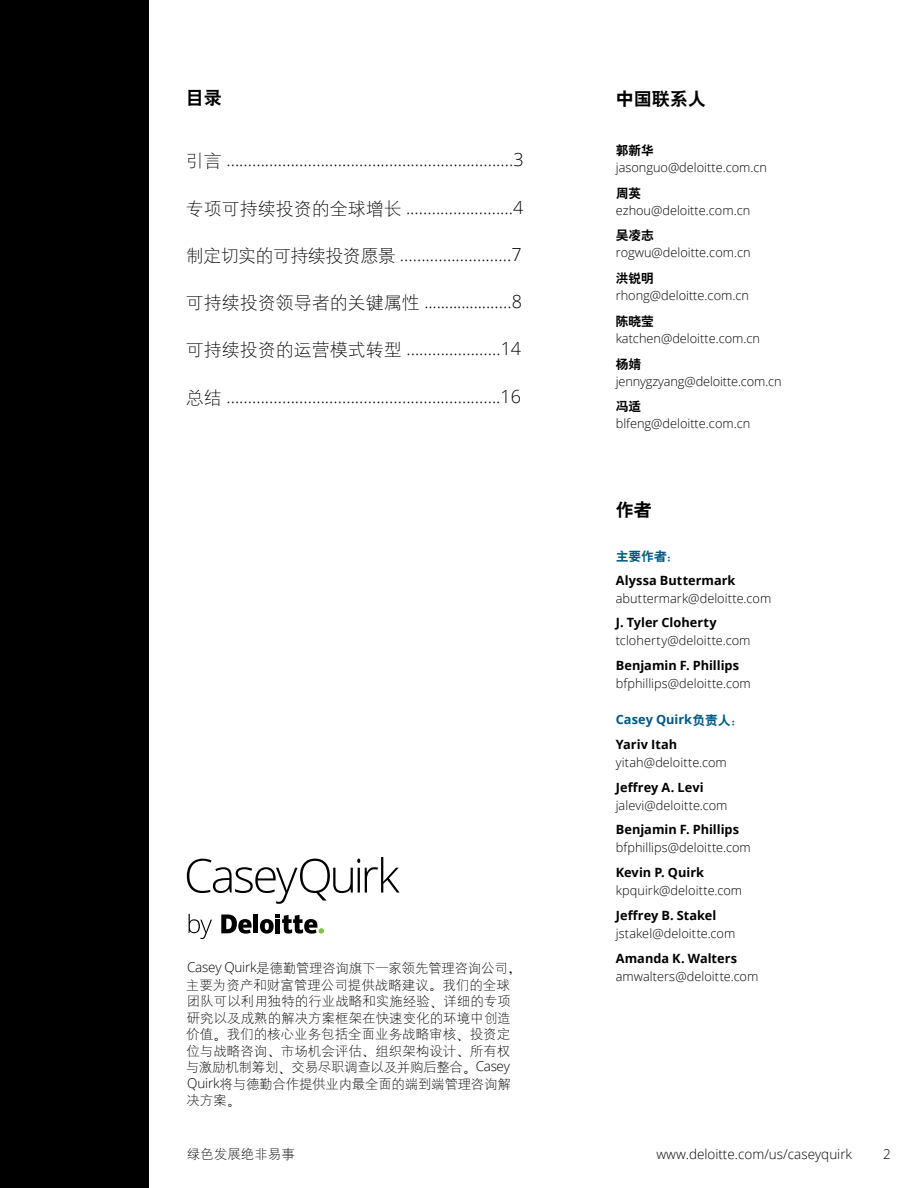
<style>
.page{position:relative;width:918px;height:1188px;background:#fff}
.page>*{position:absolute;margin:0;border:0;box-sizing:border-box;transform-origin:0 0}
.t1{font:300 18px "Open Sans";color:#000}
.t2{font:18px "H Yb 2 gj";color:#000}
.t3{font:13.5px/16.5px "H Yg 1 gj";color:#000}
.t4{font:300 13.5px "Open Sans";color:#000}
.t5{font:300 12.75px "Open Sans";color:#000}
.t6{font:700 12.75px "Open Sans";color:#000}
.t7{font:700 12.75px/24.8px "Open Sans";color:#005984}
.t8{font:12.75px "H Yb 2 gj";color:#000}
.t9{font:12.75px "H Yb 2 gj";color:#005984}
.s1{font-family:"H Yg 1 gj";font-weight:400}
.s2{color:#fff}
.s3{font-family:"Open Sans";font-weight:300}
.s4{font-family:"H Ya 6 gj"}
.s5{font-family:"H Yb 2 gj";font-weight:400}
.s6{font-family:"H Ya 6 gj";font-weight:400}
.s7{color:#000}
</style>
<div class="page">
<div style="left:0;top:0;width:148px;height:1188px;background:#000"></div>
<svg style="left:189px;top:914px;width:23px;height:25px"></svg>
<div style="left:253px;top:914px;width:5px;height:19px;background:#000"></div>
<svg style="left:260px;top:914px;width:64px;height:20px"></svg>
<svg style="left:221px;top:915px;width:31px;height:19px"></svg>
<svg style="left:187px;top:857px;width:213px;height:47px"></svg>
<h1 class="t2" style="left:186px;top:89px;width:37px">目录</h1>
<h1 class="t1" style="left:186px;top:147px;width:339px"><span class="s1">引言</span> ...................................................................3</h1>
<h1 class="t1" style="left:186px;top:195px;width:339px"><span class="s1">专项可持续投资的全球增长</span><span class="s2">.</span>.........................4</h1>
<h1 class="t1" style="left:186px;top:242px;width:337px"><span class="s1">制定切实的可持续投资愿景</span> ..........................7</h1>
<h1 class="t1" style="left:186px;top:289px;width:338px"><span class="s1">可持续投资领导者的关键属性</span> .....................8</h1>
<h1 class="t1" style="left:186px;top:336px;width:337px"><span class="s1">可持续投资的运营模式转型</span> ......................14</h1>
<h1 class="t1" style="left:186px;top:384px;width:337px"><span class="s1">总结</span> ................................................................16</h1>
<p class="t3" style="left:186px;top:960px;width:337px"><span class="s3">Casey Quirk</span>是德勤管理咨询旗下一家领先管理咨询公司<span class="s4">，</span>主要为资产和财富管理公司提供战略建议<span class="s4">。</span>我们的全球团队可以利用独特的行业战略和实施经验<span class="s4">、</span>详细的专项研究以及成熟的解决方案框架在快速变化的环境中创造价值<span class="s4">。</span>我们的核心业务包括全面业务战略审核<span class="s4">、</span>投资定位与战略咨询<span class="s4">、</span>市场机会评估<span class="s4">、</span>组织架构设计<span class="s4">、</span>所有权与激励机制筹划<span class="s4">、</span>交易尽职调查以及并购后整合<span class="s4">。</span><span class="s3">Casey<br>Quirk</span>将与德勤合作提供业内最全面的端到端管理咨询解决方案<span class="s4">。</span></p>
<h1 class="t2" style="left:616px;top:90px;width:91px">中国联系人</h1>
<p class="t8" style="left:616px;top:144px;width:40px">郭新华</p>
<p class="t5" style="left:616px;top:158px;width:153px">jasonguo@deloitte.com.cn</p>
<p class="t8" style="left:616px;top:186px;width:27px">周英</p>
<p class="t5" style="left:616px;top:201px;width:136px">ezhou@deloitte.com.cn</p>
<p class="t8" style="left:616px;top:229px;width:40px">吴凌志</p>
<p class="t5" style="left:616px;top:244px;width:136px">rogwu@deloitte.com.cn</p>
<p class="t8" style="left:616px;top:272px;width:40px">洪锐明</p>
<p class="t5" style="left:616px;top:287px;width:135px">rhong@deloitte.com.cn</p>
<p class="t8" style="left:616px;top:315px;width:40px">陈晓莹</p>
<p class="t5" style="left:616px;top:329px;width:146px">katchen@deloitte.com.cn</p>
<p class="t8" style="left:616px;top:357px;width:27px">杨婧</p>
<p class="t5" style="left:616px;top:372px;width:167px">jennygzyang@deloitte.com.cn</p>
<p class="t8" style="left:616px;top:400px;width:27px">冯适</p>
<p class="t5" style="left:616px;top:415px;width:136px">blfeng@deloitte.com.cn</p>
<h1 class="t2" style="left:616px;top:500px;width:37px">作者</h1>
<p class="t9" style="left:616px;top:550px;width:64px">主要作者<span class="s4">：</span></p>
<p class="t6" style="left:616px;top:571px;width:121px">Alyssa Buttermark</p>
<p class="t5" style="left:616px;top:589px;width:157px">abuttermark@deloitte.com</p>
<p class="t6" style="left:616px;top:614px;width:103px">J. Tyler Cloherty</p>
<p class="t5" style="left:616px;top:632px;width:136px">tcloherty@deloitte.com</p>
<p class="t6" style="left:616px;top:657px;width:125px">Benjamin F. Phillips</p>
<p class="t5" style="left:616px;top:675px;width:136px">bfphillips@deloitte.com</p>
<p class="t7" style="left:616px;top:707px;width:129px">Casey Quirk<span class="s5">负责人</span><span class="s6">：<br></span><span class="s7">Yariv Itah</span></p>
<p class="t5" style="left:616px;top:754px;width:113px">yitah@deloitte.com</p>
<p class="t6" style="left:616px;top:778px;width:89px">Jeffrey A. Levi</p>
<p class="t5" style="left:616px;top:796px;width:113px">jalevi@deloitte.com</p>
<p class="t6" style="left:616px;top:821px;width:125px">Benjamin F. Phillips</p>
<p class="t5" style="left:616px;top:839px;width:136px">bfphillips@deloitte.com</p>
<p class="t6" style="left:616px;top:864px;width:90px">Kevin P. Quirk</p>
<p class="t5" style="left:616px;top:882px;width:128px">kpquirk@deloitte.com</p>
<p class="t6" style="left:616px;top:906px;width:102px">Jeffrey B. Stakel</p>
<p class="t5" style="left:616px;top:925px;width:121px">jstakel@deloitte.com</p>
<p class="t6" style="left:616px;top:949px;width:123px">Amanda K. Walters</p>
<p class="t5" style="left:616px;top:967px;width:144px">amwalters@deloitte.com</p>
<p class="t3" style="left:187px;top:1146px;width:109px">绿色发展绝非易事</p>
<p class="t4" style="left:657px;top:1145px;width:197px">www.deloitte.com/us/caseyquirk</p>
<p class="t4" style="left:883px;top:1145px;width:9px">2</p>
</div>
